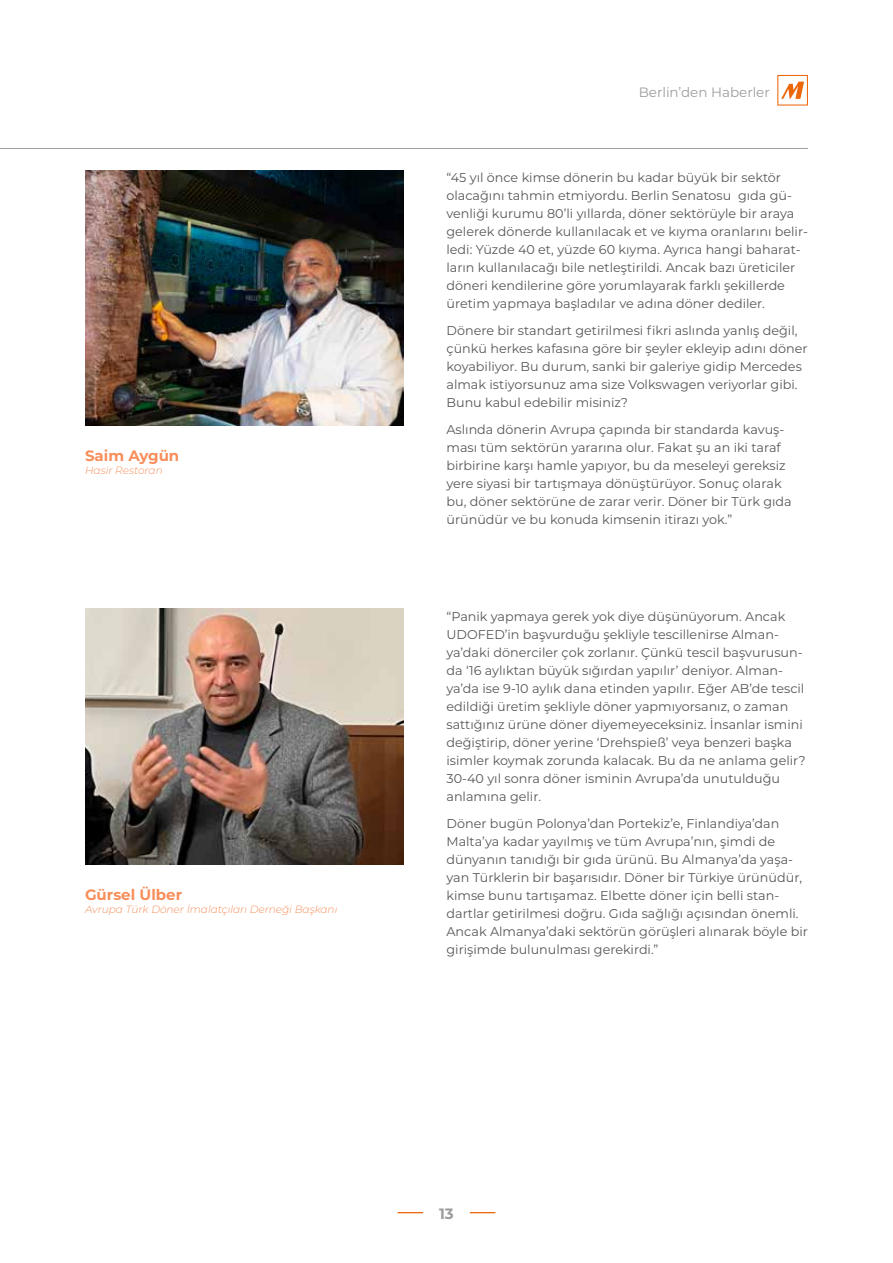
<style>
.page{position:relative;width:893px;height:1263px;background:#fff}
.page>*{position:absolute;margin:0;border:0;box-sizing:border-box;transform-origin:0 0}
.t1{font:700 15px "Montserrat";color:#f88e5a}
.t2{font:700 15px "Montserrat";color:#9d9d9c}
.t3{font:13.5px "Montserrat";color:#9d9d9c}
.t4{font:12.75px/18px "Montserrat";color:#575756}
.t5{font:italic 300 10.5px "Montserrat";color:#f88e5a}
</style>
<div class="page">
<hr style="left:0;top:148px;width:808px;height:1px;background:#9d9d9c">
<img style="left:85px;top:170px;width:319px;height:256px">
<img style="left:85px;top:608px;width:319px;height:256px">
<svg style="left:470px;top:1212px;width:25px;height:1px"></svg>
<svg style="left:398px;top:1212px;width:25px;height:1px"></svg>
<svg style="left:777px;top:75px;width:31px;height:31px"></svg>
<p class="t1" style="left:85px;top:445px;width:96px">Saim Aygün</p>
<p class="t5" style="left:85px;top:463px;width:79px">Hasir Restoran</p>
<p class="t1" style="left:85px;top:884px;width:99px">Gürsel Ülber</p>
<p class="t5" style="left:85px;top:902px;width:254px">Avrupa Türk Döner İmalatçıları Derneği Başkanı</p>
<p class="t3" style="left:639px;top:83px;width:133px">Berlin’den Haberler</p>
<p class="t4" style="left:446px;top:168px;width:363px">“45 yıl önce kimse dönerin bu kadar büyük bir sektör olacağını tahmin etmiyordu. Berlin Senatosu gıda gü&shy;venliği kurumu 80’li yıllarda, döner sektörüyle bir araya gelerek dönerde kullanılacak et ve kıyma oranlarını belir&shy;ledi: Yüzde 40 et, yüzde 60 kıyma. Ayrıca hangi baharat&shy;ların kullanılacağı bile netleştirildi. Ancak bazı üreticiler döneri kendilerine göre yorumlayarak farklı şekillerde üretim yapmaya başladılar ve adına döner dediler.</p>
<p class="t4" style="left:446px;top:321px;width:363px">Dönere bir standart getirilmesi fikri aslında yanlış değil, çünkü herkes kafasına göre bir şeyler ekleyip adını döner koyabiliyor. Bu durum, sanki bir galeriye gidip Mercedes almak istiyorsunuz ama size Volkswagen veriyorlar gibi.<br>Bunu kabul edebilir misiniz?</p>
<p class="t4" style="left:446px;top:419px;width:347px">Aslında dönerin Avrupa çapında bir standarda kavuş&shy;ması tüm sektörün yararına olur. Fakat şu an iki taraf birbirine karşı hamle yapıyor, bu da meseleyi gereksiz yere siyasi bir tartışmaya dönüştürüyor. Sonuç olarak bu, döner sektörüne de zarar verir. Döner bir Türk gıda ürünüdür ve bu konuda kimsenin itirazı yok.”</p>
<p class="t4" style="left:446px;top:607px;width:361px">“Panik yapmaya gerek yok diye düşünüyorum. Ancak UDOFED’in başvurduğu şekliyle tescillenirse Alman&shy;ya’daki dönerciler çok zorlanır. Çünkü tescil başvurusun&shy;da ‘16 aylıktan büyük sığırdan yapılır’ deniyor. Alman&shy;ya’da ise 9-10 aylık dana etinden yapılır. Eğer AB’de tescil edildiği üretim şekliyle döner yapmıyorsanız, o zaman sattığınız ürüne döner diyemeyeceksiniz. İnsanlar ismini değiştirip, döner yerine ‘Drehspieß’ veya benzeri başka isimler koymak zorunda kalacak. Bu da ne anlama gelir?<br>30-40 yıl sonra döner isminin Avrupa’da unutulduğu anlamına gelir.</p>
<p class="t4" style="left:446px;top:813px;width:363px">Döner bugün Polonya’dan Portekiz’e, Finlandiya’dan Malta’ya kadar yayılmış ve tüm Avrupa’nın, şimdi de dünyanın tanıdığı bir gıda ürünü. Bu Almanya’da yaşa&shy;yan Türklerin bir başarısıdır. Döner bir Türkiye ürünüdür, kimse bunu tartışamaz. Elbette döner için belli stan&shy;dartlar getirilmesi doğru. Gıda sağlığı açısından önemli.<br>Ancak Almanya’daki sektörün görüşleri alınarak böyle bir girişimde bulunulması gerekirdi.”</p>
<p class="t2" style="left:439px;top:1202px;width:16px">13</p>
</div>
